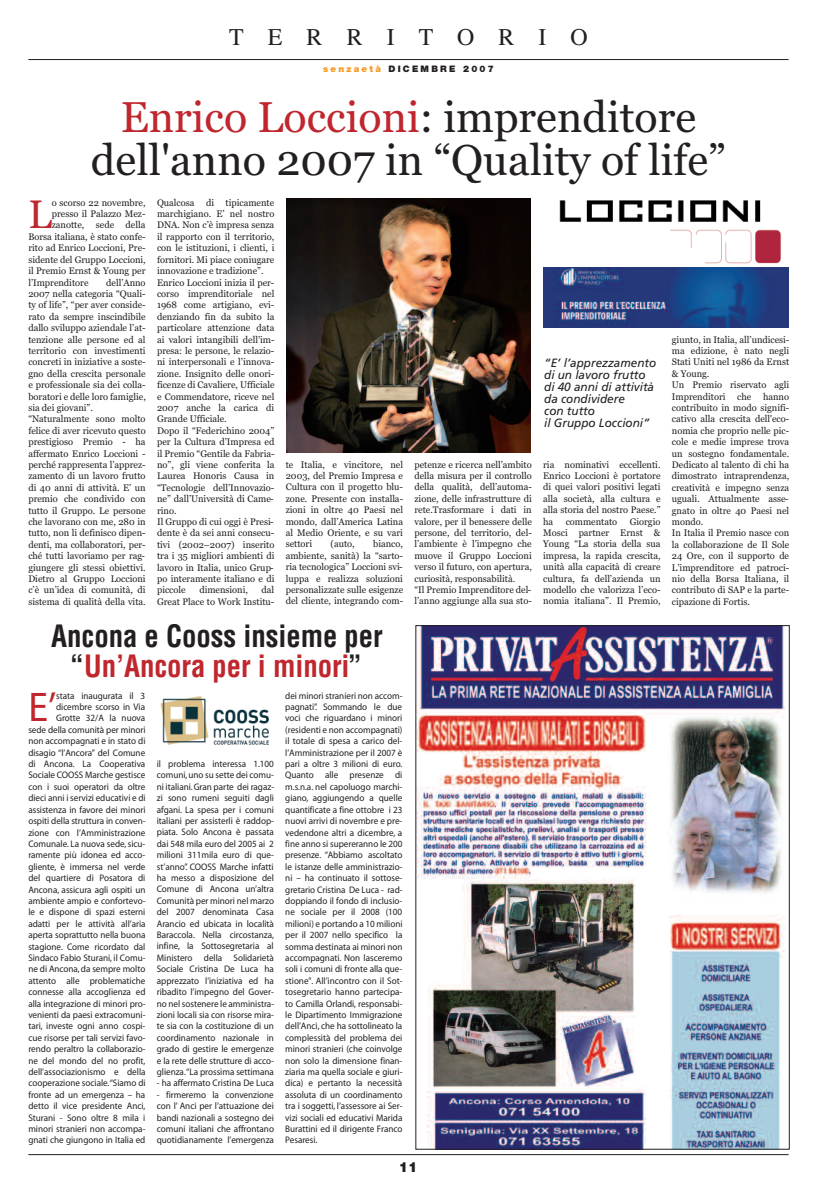
<style>
.page{position:relative;width:817px;height:1191px;background:#fff}
.page>*{position:absolute;margin:0;border:0;box-sizing:border-box;transform-origin:0 0}
.t1{font:43px/43px "Georgia";color:#231f20;text-align:center}
.t2{font:41.6px "Myriad";color:#c0262d;scale:.96 1}
.t3{font:39.6px "Georgia";color:#c0262d}
.t4{font:700 condensed 30px/30px "Helvetica";color:#231f20;text-align:center;scale:.96 1}
.t5{font:24px "Times";letter-spacing:1em;color:#231f20}
.t6{font:900 14px "Helvetica";color:#231f20}
.t7{font:italic 12px/12px "Frutiger";color:#231f20}
.t8{font:9.5px/11.4px "Georgia";color:#231f20}
.t9{font:9.5px/11.4px "Myriad";color:#231f20;text-align:justify;scale:.96 1}
.t10{font:900 9px "Helvetica Neue";letter-spacing:.25em;color:#231f20}
.s1{color:#f7981d}
.s2{color:#c0262d}
</style>
<div class="page">
<hr style="left:28px;top:59px;width:760px;height:1px;background:#231f20">
<hr style="left:28px;top:1154px;width:760px;height:1px;background:#231f20">
<img style="left:543px;top:268px;width:244px;height:59px">
<img style="left:559px;top:200px;width:222px;height:64px">
<img style="left:286px;top:198px;width:244px;height:254px">
<img style="left:417px;top:627px;width:368px;height:520px">
<img style="left:160px;top:695px;width:109px;height:50px">
<h3 class="t5" style="left:229px;top:22px;width:360px">TERRITORIO</h3>
<p class="t10" style="left:323px;top:63px;width:172px"><span class="s1">senzaetà</span> DICEMBRE 2007</p>
<h1 class="t1" style="left:91px;top:95px;width:636px"><span class="s2">Enrico Loccioni</span>: imprenditore dell'anno 2007 in “Quality of life”</h1>
<h3 class="t3" style="left:28px;top:192px;width:25px">L</h3>
<p class="t8" style="left:52px;top:197px;width:95px">o scorso 22 novembre,</p>
<p class="t8" style="left:52px;top:208px;width:95px">presso il Palazzo Mez-</p>
<p class="t8" style="left:52px;top:219px;width:95px">zanotte, sede della</p>
<p class="t8" style="left:28px;top:231px;width:119px">Borsa italiana, è stato confe-</p>
<p class="t8" style="left:28px;top:242px;width:119px">rito ad Enrico Loccioni, Pre-</p>
<p class="t8" style="left:28px;top:254px;width:119px">sidente del Gruppo Loccioni,</p>
<p class="t8" style="left:28px;top:265px;width:119px">il Premio Ernst &amp; Young per</p>
<p class="t8" style="left:28px;top:276px;width:62px">l’Imprenditore</p>
<p class="t8" style="left:28px;top:276px;width:119px;text-indent:78px">dell’Anno<br>2007 nella categoria “Quali&shy;ty of life”, “per aver conside&shy;rato da sempre inscindibile dallo sviluppo aziendale l’at&shy;tenzione alle persone ed al territorio con investimenti concreti in iniziative a soste&shy;gno della crescita personale e professionale sia dei colla&shy;boratori e delle loro famiglie, sia dei giovani”. “Naturalmente sono molto felice di aver ricevuto questo prestigioso Premio - ha affermato Enrico Loccioni - perché rappresenta l’apprez&shy;zamento di un lavoro frutto di 40 anni di attività. E’ un premio che condivido con tutto il Gruppo. Le persone che lavorano con me, 280 in tutto, non li definisco dipen&shy;denti, ma collaboratori, per&shy;ché tutti lavoriamo per rag&shy;giungere gli stessi obiettivi.<br>Dietro al Gruppo Loccioni c’è un’idea di comunità, di sistema di qualità della vita.</p>
<p class="t8" style="left:157px;top:197px;width:119px">Qualcosa di tipicamente marchigiano. E’ nel nostro<br>DNA. Non c’è impresa senza il rapporto con il territorio, con le istituzioni, i clienti, i fornitori. Mi piace coniugare innovazione e tradizione”.<br>Enrico Loccioni inizia il per&shy;corso imprenditoriale nel<br>1968 come artigiano, evi&shy;denziando fin da subito la particolare attenzione data ai valori intangibili dell’im&shy;presa: le persone, le relazio&shy;ni interpersonali e l’innova&shy;zione. Insignito delle onori&shy;ficenze di Cavaliere, Ufficiale e Commendatore, riceve nel<br>2007 anche la carica di<br>Grande Ufficiale.<br>Dopo il “Federichino 2004” per la Cultura d’Impresa ed il Premio “Gentile da Fabria&shy;no”, gli viene conferita la<br>Laurea Honoris Causa in “Tecnologie dell’Innovazio&shy;ne” dall’Università di Came&shy;rino.<br>Il Gruppo di cui oggi è Presi&shy;dente è da sei anni consecu&shy;tivi (2002–2007) inserito tra i 35 migliori ambienti di lavoro in Italia, unico Grup&shy;po interamente italiano e di piccole</p>
<p class="t8" style="left:157px;top:584px;width:119px;text-align:right">dal<br>Great Place to Work Institu-</p>
<p class="t8" style="left:199px;top:584px;width:50px">dimensioni,</p>
<p class="t8" style="left:286px;top:458px;width:119px;text-align:justify">te Italia, e vincitore, nel 2003, del Premio Impresa e Cultura con il progetto blu&shy;zone. Presente con installa&shy;zioni in oltre 40 Paesi nel mondo, dall’America Latina al Medio Oriente, e su vari settori</p>
<p class="t8" style="left:286px;top:538px;width:119px;text-align:justify;text-indent:87px">bianco, ambiente, sanità) la “sarto&shy;ria tecnologica” Loccioni svi&shy;luppa e realizza soluzioni personalizzate sulle esigenze del cliente, integrando com-</p>
<p class="t8" style="left:330px;top:538px;width:26px">(auto,</p>
<h3 class="t4" style="left:51px;top:620px;width:347px">Ancona e Cooss insieme per “<span class="s2">Un’Ancora per i minori</span>”</h3>
<p class="t9" style="left:28px;top:690px;width:124px;text-align:right">stata inaugurata il 3 dicembre scorso in Via<br>Grotte 32/A la nuova<br>sede della comunità per minori non accompagnati e in stato di disagio “l’Ancora” del Comune di Ancona. La Cooperativa<br>Sociale COOSS Marche gestisce con i suoi operatori da oltre dieci anni i servizi educativi e di assistenza in favore dei minori ospiti della struttura in conven&shy;zione con l’Amministrazione<br>Comunale. La nuova sede, sicu&shy;ramente più idonea ed acco&shy;gliente, è immersa nel verde del quartiere di Posatora di<br>Ancona, assicura agli ospiti un ambiente ampio e confortevo&shy;le e dispone di spazi esterni adatti per le attività all’aria aperta soprattutto nella buona stagione. Come ricordato dal<br>Sindaco Fabio Sturani, il Comu&shy;ne di Ancona, da sempre molto attento alle problematiche connesse alla accoglienza ed alla integrazione di minori pro&shy;venienti da paesi extracomuni&shy;tari, investe ogni anno cospi&shy;cue risorse per tali servizi favo&shy;rendo peraltro la collaborazio&shy;ne del mondo del no profit, dell’associazionismo e della cooperazione sociale.“Siamo di fronte ad un emergenza – ha detto il vice presidente Anci,<br>Sturani - Sono oltre 8 mila i minori stranieri non accompa&shy;gnati che giungono in Italia ed</p>
<h2 class="t2" style="left:28px;top:687px;width:31px">E’</h2>
<p class="t9" style="left:157px;top:758px;width:124px">il problema interessa 1.100 comuni, uno su sette dei comu&shy;ni italiani.Gran parte dei ragaz&shy;zi sono rumeni seguiti dagli afgani. La spesa per i comuni italiani per assisterli è raddop&shy;piata. Solo Ancona è passata dai 548 mila euro del 2005 ai 2 milioni 311mila euro di que&shy;st’anno”. COOSS Marche infatti ha messo a disposizione del Comune di Ancona un’altra Comunità per minori nel marzo del 2007 denominata Casa Arancio ed ubicata in località Baraccola. Nella circostanza, infine, la Sottosegretaria al Ministero della Solidarietà Sociale Cristina De Luca ha apprezzato l’iniziativa ed ha ribadito l’impegno del Gover&shy;no nel sostenere le amministra&shy;zioni locali sia con risorse mira&shy;te sia con la costituzione di un coordinamento nazionale in grado di gestire le emergenze e la rete delle strutture di acco&shy;glienza.“La prossima settimana</p>
<p class="t9" style="left:157px;top:1077px;width:123px">- ha affermato Cristina De Luca</p>
<p class="t9" style="left:157px;top:1089px;width:123px">- firmeremo la convenzione con l’ Anci per l’attuazione dei bandi nazionali a sostegno dei comuni italiani che affrontano quotidianamente l’emergenza</p>
<p class="t9" style="left:285px;top:690px;width:124px">dei minori stranieri non accom&shy;pagnati”. Sommando le due voci che riguardano i minori (residenti e non accompagnati) il totale di spesa a carico del&shy;l’Amministrazione per il 2007 è pari a oltre 3 milioni di euro.<br>Quanto alle presenze di m.s.n.a. nel capoluogo marchi&shy;giano, aggiungendo a quelle quantificate a fine ottobre i 23 nuovi arrivi di novembre e pre&shy;vedendone altri a dicembre, a fine anno si supereranno le 200 presenze. “Abbiamo ascoltato le istanze delle amministrazio&shy;ni – ha continuato il sottose&shy;gretario Cristina De Luca - rad&shy;doppiando il fondo di inclusio&shy;ne sociale per il 2008 (100 milioni) e portando a 10 milioni per il 2007 nello specifico la somma destinata ai minori non accompagnati. Non lasceremo soli i comuni di fronte alla que&shy;stione". All’incontro con il Sot&shy;tosegretario hanno partecipa&shy;to Camilla Orlandi, responsabi&shy;le Dipartimento Immigrazione dell’Anci, che ha sottolineato la complessità del problema dei minori stranieri (che coinvolge non solo la dimensione finan&shy;ziaria ma quella sociale e giuri&shy;dica) e pertanto la necessità assoluta di un coordinamento tra i soggetti, l’assessore ai Ser&shy;vizi sociali ed educativi Marida Burattini ed il dirigente Franco Pesaresi.</p>
<p class="t7" style="left:544px;top:356px;width:113px">“E’ l’apprezzamento di un lavoro frutto di 40 anni di attività da condividere<br>con tutto<br>il Gruppo Loccioni”</p>
<p class="t8" style="left:414px;top:458px;width:119px">petenze e ricerca nell’ambito della misura per il controllo della qualità, dell’automa&shy;zione, delle infrastrutture di rete.Trasformare i dati in valore, per il benessere delle persone, del territorio, del&shy;l’ambiente è l’impegno che muove il Gruppo Loccioni verso il futuro, con apertura, curiosità, responsabilità.<br>“Il Premio Imprenditore del&shy;l’anno aggiunge alla sua sto-</p>
<p class="t8" style="left:543px;top:458px;width:119px;text-align:justify">ria nominativi eccellenti.<br>Enrico Loccioni è portatore di quei valori positivi legati alla società, alla cultura e alla storia del nostro Paese.” ha</p>
<p class="t8" style="left:543px;top:515px;width:119px;text-align:justify;text-indent:86px">Giorgio Mosci partner Ernst &amp; Young “La storia della sua impresa, la rapida crescita, unità alla capacità di creare cultura, fa dell’azienda un modello che valorizza l’eco&shy;nomia italiana”. Il Premio,</p>
<p class="t8" style="left:565px;top:515px;width:53px">commentato</p>
<h3 class="t6" style="left:399px;top:1158px;width:20px">11</h3>
<p class="t8" style="left:671px;top:333px;width:119px">giunto, in Italia, all’undicesi&shy;ma edizione, è nato negli<br>Stati Uniti nel 1986 da Ernst &amp; Young.<br>Un Premio riservato agli<br>Imprenditori che hanno contribuito in modo signifi&shy;cativo alla crescita dell'eco&shy;nomia che proprio nelle pic&shy;cole e medie imprese trova un sostegno fondamentale.<br>Dedicato al talento di chi ha dimostrato intraprendenza, creatività e impegno senza uguali. Attualmente asse&shy;gnato in oltre 40 Paesi nel mondo.<br>In Italia il Premio nasce con la collaborazione de Il Sole<br>24 Ore, con il supporto de<br>L’imprenditore ed patroci&shy;nio della Borsa Italiana, il contributo di SAP e la parte&shy;cipazione di Fortis.</p>
</div>
